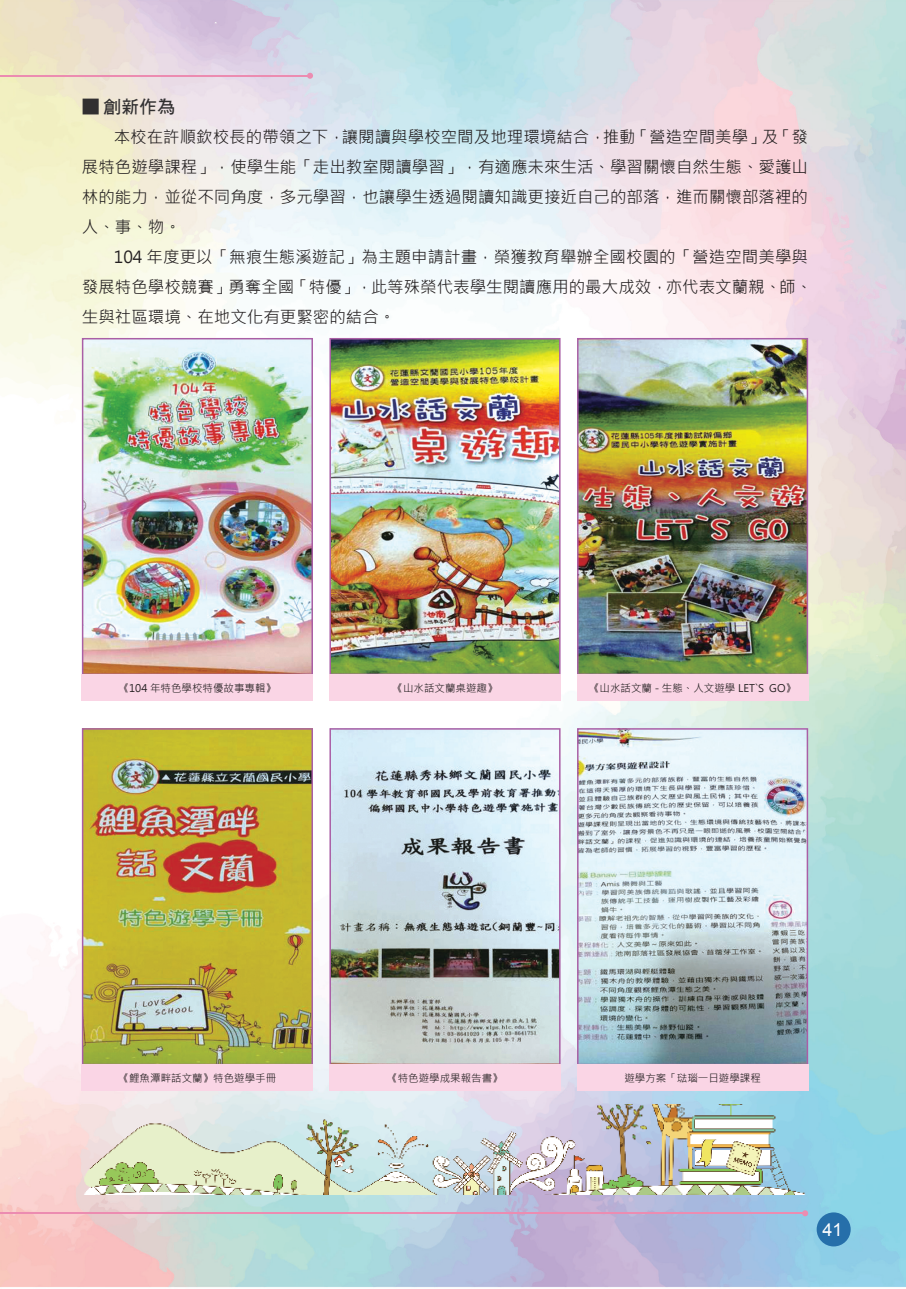
<style>
.page{position:relative;width:906px;height:1289px;background:#fff}
.page>*{position:absolute;margin:0;border:0;box-sizing:border-box;transform-origin:0 0}
.t1{font:18px "DF Hei Bd HK BF";color:#312f30}
.t2{font:18px "Arial";color:#fff}
.t3{font:16.5px/30px "Microsoft Jheng Hei";color:#231f20;text-align:justify}
.t4{font:10.5px "Microsoft Jheng Hei";color:#231f20}
.s1{font-family:"DF Hei Bd HKP BF"}
</style>
<div class="page">
<img style="left:0;top:1127px;width:106px;height:160px">
<div style="left:800px;top:1127px;width:106px;height:161px;background:#8dd4e7"></div>
<img style="left:106px;top:1194px;width:694px;height:94px">
<div style="left:816px;top:1212px;width:34px;height:34px;background:#266faa;border-radius:50%"></div>
<hr style="left:0;top:75px;width:310px;height:1px;background:#ec8cb1">
<svg style="left:307px;top:73px;width:6px;height:6px"></svg>
<hr style="left:0;top:1212px;width:805px;height:1px;background:#ec8cb1">
<svg style="left:802px;top:1210px;width:6px;height:6px"></svg>
<img style="left:82px;top:338px;width:231px;height:336px">
<div style="left:82px;top:674px;width:231px;height:27px;background:#fad5e5"></div>
<img style="left:82px;top:728px;width:231px;height:336px">
<div style="left:82px;top:1064px;width:231px;height:27px;background:#fad5e5"></div>
<img style="left:329px;top:338px;width:231px;height:336px">
<div style="left:329px;top:674px;width:231px;height:27px;background:#fad5e5"></div>
<svg style="left:329px;top:728px;width:231px;height:336px"></svg>
<div style="left:329px;top:1064px;width:231px;height:27px;background:#fad5e5"></div>
<img style="left:577px;top:338px;width:231px;height:336px">
<div style="left:577px;top:674px;width:231px;height:27px;background:#fad5e5"></div>
<img style="left:577px;top:728px;width:231px;height:336px">
<div style="left:577px;top:1064px;width:231px;height:27px;background:#fad5e5"></div>
<img style="left:82px;top:1104px;width:726px;height:90px">
<p class="t1" style="left:82px;top:98px;width:95px"><span class="s1">■</span> 創新作為</p>
<p class="t3" style="left:82px;top:121px;width:728px;text-indent:32px">本校在許順欽校長的帶領之下，讓閱讀與學校空間及地理環境結合，推動「營造空間美學」及「發展特色遊學課程」，使學生能「走出教室閱讀學習」，有適應未來生活、學習關懷自然生態、愛護山林的能力，並從不同角度，多元學習，也讓學生透過閱讀知識更接近自己的部落，進而關懷部落裡的人、事、物。</p>
<p class="t3" style="left:82px;top:241px;width:732px;text-align:left;text-indent:32px">104 年度更以「無痕生態溪遊記」為主題申請計畫，榮獲教育舉辦全國校園的「營造空間美學與發展特色學校競賽」勇奪全國「特優」，此等殊榮代表學生閱讀應用的最大成效，亦代表文蘭親、師、生與社區環境、在地文化有更緊密的結合。</p>
<p class="t4" style="left:119px;top:681px;width:159px">《104 年特色學校特優故事專輯》</p>
<p class="t4" style="left:392px;top:681px;width:106px">《山水話文蘭桌遊趣》</p>
<p class="t4" style="left:589px;top:681px;width:208px">《山水話文蘭 - 生態、人文遊學 LET`S GO》</p>
<p class="t4" style="left:119px;top:1071px;width:159px">《鯉魚潭畔話文蘭》特色遊學手冊</p>
<p class="t4" style="left:387px;top:1071px;width:117px">《特色遊學成果報告書》</p>
<p class="t4" style="left:624px;top:1071px;width:138px">遊學方案「琺瑙一日遊學課程</p>
<p class="t2" style="left:822px;top:1217px;width:22px">41</p>
</div>
